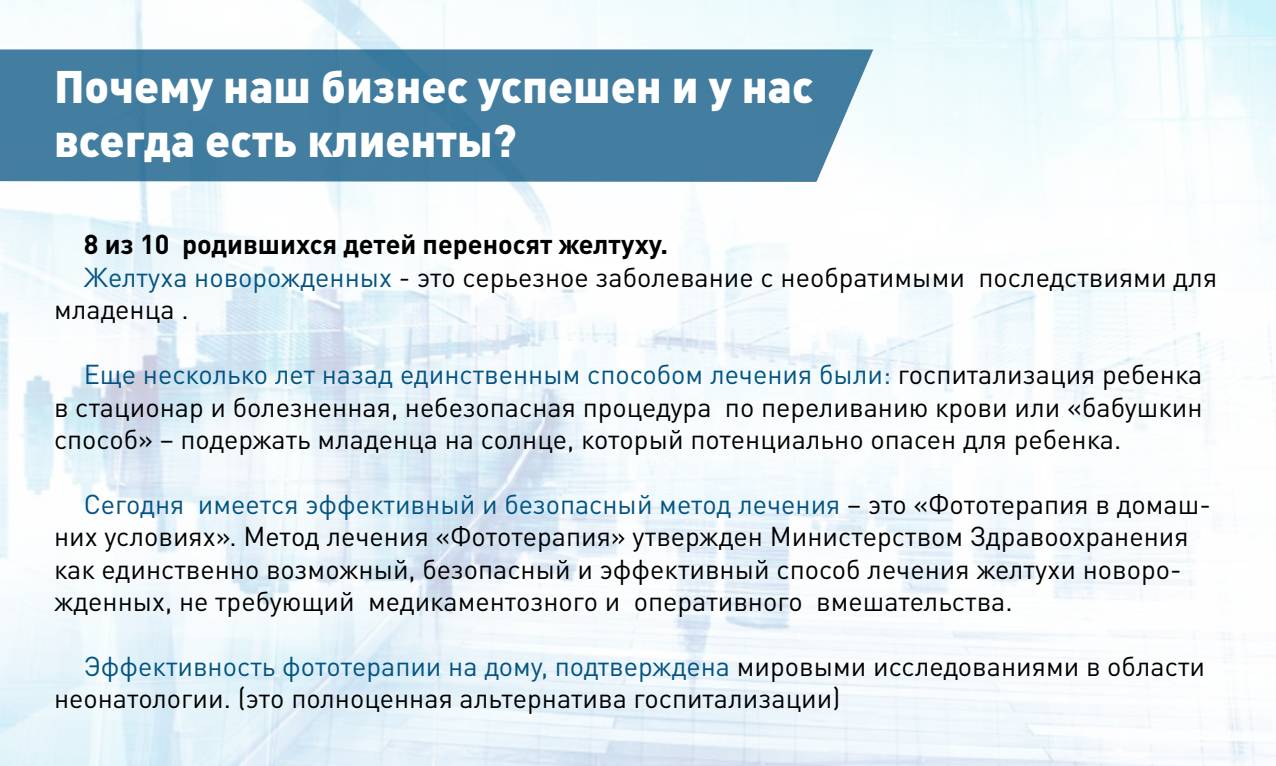
<style>
.page{position:relative;width:1276px;height:766px;background:#fff}
.page>*{position:absolute;margin:0;border:0;box-sizing:border-box;transform-origin:0 0}
.t1{font:900 45px/54px "DIN Pro";color:#fff}
.t2{font:27px/32.4px "DIN Pro";color:#000}
.t3{font:700 27px "DIN Pro";color:#000}
.s1{color:#025382}
</style>
<div class="page">
<img style="left:0;top:0;width:1276px;height:765px">
<svg style="left:0;top:49px;width:873px;height:133px;background:#4981a3"></svg>
<h1 class="t1" style="left:54px;top:54px;width:761px">Почему наш бизнес успешен и у нас всегда есть клиенты?</h1>
<p class="t3" style="left:84px;top:222px;width:586px">8 из 10 родившихся детей переносят желтуху.</p>
<p class="t2" style="left:84px;top:258px;width:1135px"><span class="s1">Желтуха новорожденных</span> - это серьезное заболевание с необратимыми последствиями для</p>
<p class="t2" style="left:54px;top:290px;width:136px">младенца .</p>
<p class="t2" style="left:54px;top:355px;width:1150px;text-align:justify;text-indent:30px"><span class="s1">Еще несколько лет назад единственным способом лечения были:</span> госпитализация ребенка в стационар и болезненная, небезопасная процедура по переливанию крови или «бабушкин способ» – подержать младенца на солнце, который потенциально опасен для ребенка.</p>
<p class="t2" style="left:54px;top:485px;width:1158px;text-indent:30px"><span class="s1">Сегодня имеется эффективный и безопасный метод лечения</span> – это «Фототерапия в домаш&shy;них условиях». Метод лечения «Фототерапия» утвержден Министерством Здравоохранения как единственно возможный, безопасный и эффективный способ лечения желтухи новоро&shy;жденных, не требующий медикаментозного и оперативного вмешательства.</p>
<p class="t2" style="left:54px;top:647px;width:1152px;text-indent:30px"><span class="s1">Эффективность фототерапии на дому, подтверждена</span> мировыми исследованиями в области неонатологии. (это полноценная альтернатива госпитализации)</p>
</div>
